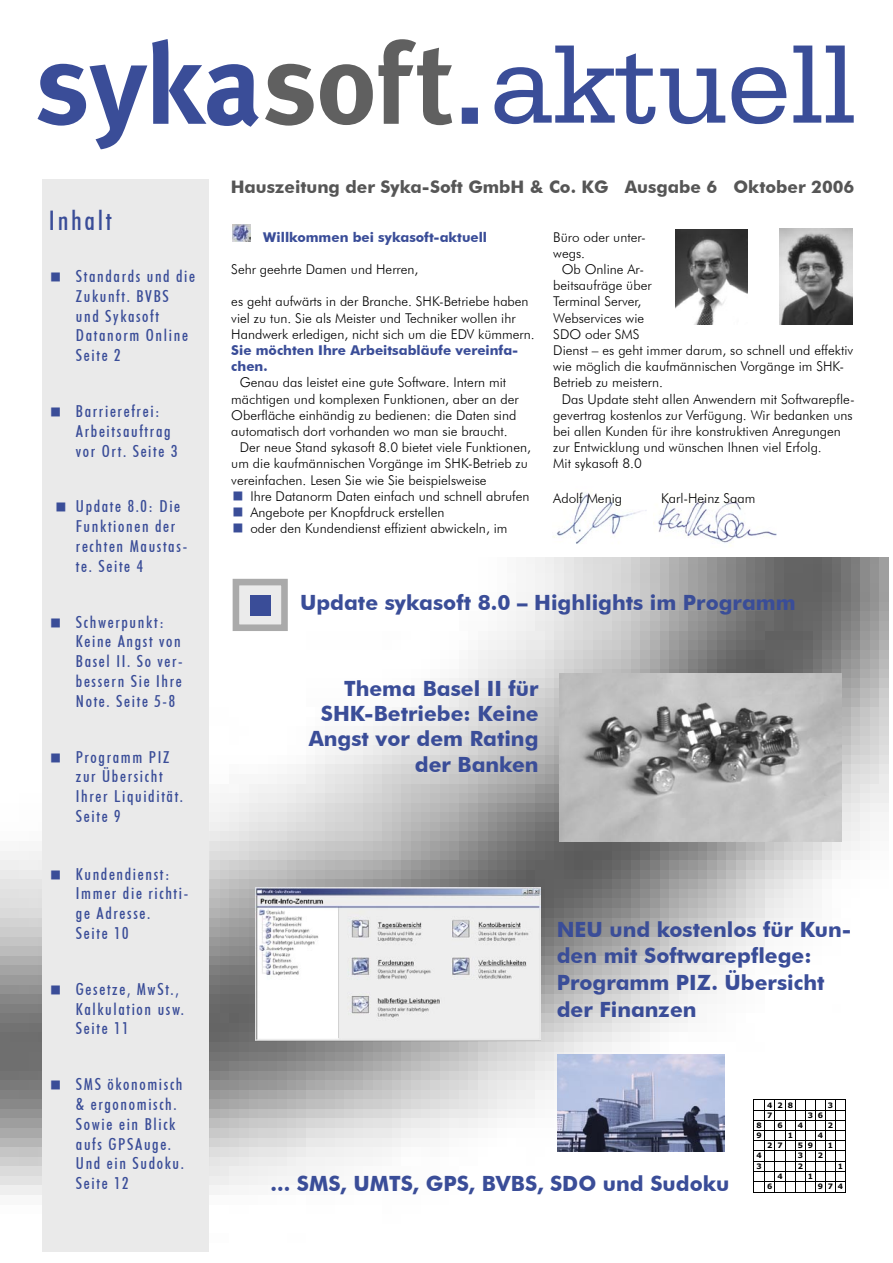
<style>
.page{position:relative;width:893px;height:1263px;background:#fff}
.page>*{position:absolute;margin:0;border:0;box-sizing:border-box;transform-origin:0 0}
.t1{font:500 condensed 27px "Futura BT";letter-spacing:.1em;color:#3a4d98}
.t2{font:700 21px/26.4px "Futura BT";color:#3a4d98}
.t3{font:700 17.25px "Futura BT";color:#565656}
.t4{font:500 condensed 16.5px/19.8px "Futura BT";letter-spacing:.1em;color:#3a4d98}
.t5{font:300 13.5px/16.2px "Futura BT";color:#000}
.t6{font:700 13.5px/16.2px "Futura BT";color:#3a4d98}
.t7{font:700 7.35px "Verdana";color:#000}
.s1{color:#3a4d98}
</style>
<div class="page">
<img style="left:0;top:557px;width:888px;height:695px">
<img style="left:658px;top:500px;width:118px;height:46px">
<img style="left:553px;top:492px;width:93px;height:52px">
<div style="left:43px;top:180px;width:166px;height:1072px;background:#eaeaea"></div>
<svg style="left:494px;top:46px;width:231px;height:78px"></svg>
<svg style="left:731px;top:67px;width:55px;height:57px"></svg>
<svg style="left:793px;top:46px;width:61px;height:77px"></svg>
<svg style="left:462px;top:108px;width:16px;height:16px"></svg>
<svg style="left:38px;top:39px;width:221px;height:110px"></svg>
<svg style="left:265px;top:64px;width:49px;height:62px"></svg>
<svg style="left:320px;top:39px;width:132px;height:86px"></svg>
<div style="left:236px;top:582px;width:48px;height:46px;background:#ebebeb"></div>
<div style="left:233px;top:579px;width:55px;height:52px;border:7px solid #aaa"></div>
<div style="left:250px;top:595px;width:20px;height:20px;background:#3a4d98"></div>
<img style="left:559px;top:674px;width:283px;height:168px">
<svg style="left:753px;top:1099px;width:93px;height:94px"></svg>
<img style="left:232px;top:225px;width:18px;height:17px">
<img style="left:675px;top:230px;width:73px;height:94px">
<img style="left:779px;top:229px;width:74px;height:95px">
<img style="left:255px;top:887px;width:285px;height:153px">
<img style="left:557px;top:1054px;width:167px;height:98px">
<h1 class="t1" style="left:49px;top:204px;width:64px">Inhalt</h1>
<p class="t4" style="left:76px;top:266px;width:121px;text-indent:-27px">▪ Standards und die<br>Zukunft. BVBS und Sykasoft<br>Datanorm Online<br>Seite 2</p>
<p class="t4" style="left:76px;top:401px;width:103px;text-indent:-27px">▪ Barrierefrei:<br>Arbeitsauftrag vor Ort. Seite 3</p>
<p class="t4" style="left:76px;top:496px;width:113px;text-indent:-22px">▪ Update 8.0: Die<br>Funktionen der rechten Maustas&shy;te. Seite 4</p>
<p class="t4" style="left:76px;top:612px;width:108px;text-indent:-27px">▪ Schwerpunkt:<br>Keine Angst von<br>Basel II. So ver&shy;bessern Sie Ihre<br>Note. Seite 5-8</p>
<p class="t4" style="left:76px;top:747px;width:109px;text-indent:-27px">▪ Programm PIZ zur Übersicht<br>Ihrer Liquidität.<br>Seite 9</p>
<p class="t4" style="left:76px;top:864px;width:114px;text-indent:-27px">▪ Kundendienst:<br>Immer die richti&shy;ge Adresse.<br>Seite 10</p>
<p class="t4" style="left:76px;top:979px;width:110px;text-indent:-27px">▪ Gesetze, MwSt.,<br>Kalkulation usw.<br>Seite 11</p>
<p class="t4" style="left:76px;top:1074px;width:109px;text-indent:-27px">▪ SMS ökonomisch &amp; ergonomisch.<br>Sowie ein Blick aufs GPSAuge.<br>Und ein Sudoku.<br>Seite 12</p>
<p class="t3" style="left:231px;top:176px;width:625px">Hauszeitung der Syka-Soft GmbH &amp; Co. KG Ausgabe 6 Oktober 2006</p>
<p class="t6" style="left:263px;top:229px;width:225px">Willkommen bei sykasoft-aktuell</p>
<p class="t5" style="left:231px;top:261px;width:189px">Sehr geehrte Damen und Herren,</p>
<p class="t5" style="left:231px;top:293px;width:305px">es geht aufwärts in der Branche. SHK-Betriebe haben viel zu tun. Sie als Meister und Techniker wollen ihr<br>Handwerk erledigen, nicht sich um die EDV kümmern.</p>
<p class="t6" style="left:231px;top:342px;width:289px">Sie möchten Ihre Arbeitsabläufe vereinfa&shy;chen.</p>
<p class="t5" style="left:240px;top:374px;width:268px">Genau das leistet eine gute Software. Intern mit</p>
<p class="t5" style="left:231px;top:391px;width:289px">mächtigen und komplexen Funktionen, aber an der</p>
<p class="t5" style="left:231px;top:407px;width:287px">Oberfläche einhändig zu bedienen: die Daten sind</p>
<p class="t5" style="left:231px;top:423px;width:278px">automatisch dort vorhanden wo man sie braucht.</p>
<p class="t5" style="left:240px;top:439px;width:293px">Der neue Stand sykasoft 8.0 bietet viele Funktionen,</p>
<p class="t5" style="left:231px;top:455px;width:298px">um die kaufmännischen Vorgänge im SHK-Betrieb zu</p>
<p class="t5" style="left:231px;top:472px;width:257px">vereinfachen. Lesen Sie wie Sie beispielsweise</p>
<p class="t5" style="left:231px;top:488px;width:300px"><span class="s1">▪</span> Ihre Datanorm Daten einfach und schnell abrufen</p>
<p class="t5" style="left:231px;top:504px;width:215px"><span class="s1">▪</span> Angebote per Knopfdruck erstellen</p>
<p class="t5" style="left:231px;top:520px;width:278px"><span class="s1">▪</span> oder den Kundendienst effizient abwickeln, im</p>
<p class="t5" style="left:553px;top:229px;width:94px">Büro oder unter&shy;wegs.</p>
<p class="t5" style="left:553px;top:261px;width:301px;text-indent:9px">Ob Online Ar-<br>beitsaufräge über<br>Terminal Server,<br>Webservices wie<br>SDO oder SMS<br>Dienst – es geht immer darum, so schnell und effektiv wie möglich die kaufmännischen Vorgänge im SHK-<br>Betrieb zu meistern.</p>
<p class="t5" style="left:553px;top:391px;width:303px;text-indent:9px">Das Update steht allen Anwendern mit Softwarepfle&shy;gevertrag kostenlos zur Verfügung. Wir bedanken uns bei allen Kunden für ihre konstruktiven Anregungen zur Entwicklung und wünschen Ihnen viel Erfolg.<br>Mit sykasoft 8.0</p>
<p class="t5" style="left:553px;top:490px;width:70px">Adolf Menig</p>
<p class="t5" style="left:661px;top:490px;width:96px">Karl-Heinz Saam</p>
<h2 class="t2" style="left:300px;top:590px;width:497px">Update sykasoft 8.0 – Highlights im Programm</h2>
<h2 class="t2" style="left:309px;top:676px;width:231px;line-height:25.2px;text-align:right">Thema Basel II für<br>SHK-Betriebe: Keine<br>Angst vor dem Rating der Banken</h2>
<h2 class="t2" style="left:557px;top:916px;width:296px">NEU und kostenlos für Kun&shy;den mit Softwarepflege:<br>Programm PIZ. Übersicht der Finanzen</h2>
<p class="t7" style="left:767px;top:1100px;width:28px">4 2 8</p>
<p class="t7" style="left:828px;top:1100px;width:7px">3</p>
<p class="t7" style="left:767px;top:1110px;width:7px">7</p>
<p class="t7" style="left:808px;top:1110px;width:17px">3 6</p>
<h2 class="t2" style="left:271px;top:1170px;width:460px">... SMS, UMTS, GPS, BVBS, SDO und Sudoku</h2>
<p class="t7" style="left:756px;top:1120px;width:7px">8</p>
<p class="t7" style="left:777px;top:1120px;width:7px">6</p>
<p class="t7" style="left:798px;top:1120px;width:7px">4</p>
<p class="t7" style="left:828px;top:1120px;width:7px">2</p>
<p class="t7" style="left:756px;top:1131px;width:7px">9</p>
<p class="t7" style="left:788px;top:1131px;width:7px">1</p>
<p class="t7" style="left:818px;top:1131px;width:7px">4</p>
<p class="t7" style="left:767px;top:1141px;width:17px">2 7</p>
<p class="t7" style="left:798px;top:1141px;width:17px">5 9</p>
<p class="t7" style="left:828px;top:1141px;width:7px">1</p>
<p class="t7" style="left:756px;top:1151px;width:7px">4</p>
<p class="t7" style="left:798px;top:1151px;width:7px">3</p>
<p class="t7" style="left:818px;top:1151px;width:7px">2</p>
<p class="t7" style="left:756px;top:1162px;width:7px">3</p>
<p class="t7" style="left:798px;top:1162px;width:7px">2</p>
<p class="t7" style="left:838px;top:1162px;width:7px">1</p>
<p class="t7" style="left:777px;top:1171px;width:7px">4</p>
<p class="t7" style="left:808px;top:1171px;width:7px">1</p>
<p class="t7" style="left:767px;top:1182px;width:7px">6</p>
<p class="t7" style="left:818px;top:1182px;width:27px">9 7 4</p>
</div>
